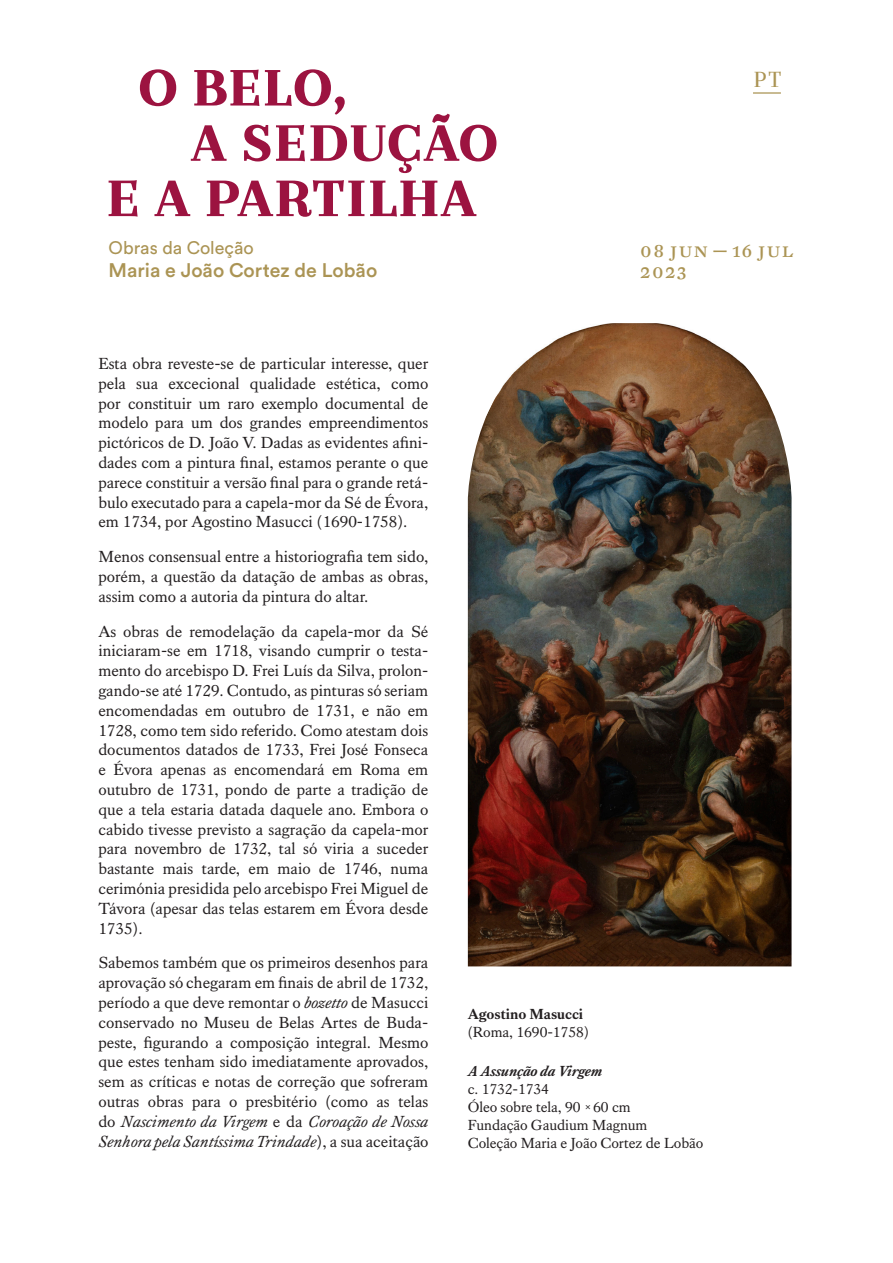
<style>
.page{position:relative;width:893px;height:1263px;background:#fff}
.page>*{position:absolute;margin:0;border:0;box-sizing:border-box;transform-origin:0 0}
.t1{font:24.15px "Arapey";color:#ab9454}
.t2{font:21px/21px "DTL Fleischmann T Caps";letter-spacing:.04em;color:#ab9454}
.t3{font:500 19.5px "Circular Std";color:#ab9454}
.t4{font:18px "Circular Std";color:#ab9454}
.t5{font:16.5px/19.8px "Kings Caslon";color:#231f20;text-align:justify}
.t6{font:15px/18px "Kings Caslon";letter-spacing:-.005em;color:#231f20}
.t7{font:italic 700 15px "Kings Caslon";letter-spacing:-.005em;color:#231f20}
.t8{font:700 15px "Kings Caslon";letter-spacing:-.005em;color:#231f20}
.s1{font-style:italic}
</style>
<div class="page">
<img style="left:468px;top:323px;width:323px;height:643px">
<hr style="left:753px;top:92px;width:28px;height:2px;background:#ab9454">
<svg style="left:140px;top:69px;width:36px;height:37px"></svg>
<svg style="left:191px;top:69px;width:305px;height:104px"></svg>
<svg style="left:109px;top:180px;width:29px;height:37px"></svg>
<svg style="left:154px;top:181px;width:36px;height:35px"></svg>
<svg style="left:207px;top:180px;width:157px;height:37px"></svg>
<svg style="left:370px;top:181px;width:106px;height:36px"></svg>
<p class="t1" style="left:754px;top:62px;width:29px">PT</p>
<p class="t4" style="left:109px;top:237px;width:147px">Obras da Coleção</p>
<p class="t3" style="left:109px;top:258px;width:270px">Maria e João Cortez de Lobão</p>
<p class="t5" style="left:98px;top:353px;width:332px">Esta obra reveste-se de particular interesse, quer pela sua excecional qualidade estética, como por constituir um raro exemplo documental de modelo para um dos grandes empreendimentos pictóricos de D. João V. Dadas as evidentes afini&shy;dades com a pintura final, estamos perante o que parece constituir a versão final para o grande retá&shy;bulo executado para a capela-mor da Sé de Évora, em 1734, por Agostino Masucci (1690-1758).</p>
<p class="t5" style="left:98px;top:547px;width:331px">Menos consensual entre a historiografia tem sido, porém, a questão da datação de ambas as obras, assim como a autoria da pintura do altar.</p>
<p class="t5" style="left:98px;top:621px;width:332px">As obras de remodelação da capela-mor da Sé iniciaram-se em 1718, visando cumprir o testa&shy;mento do arcebispo D. Frei Luís da Silva, prolon&shy;gando-se até 1729. Contudo, as pinturas só seriam encomendadas em outubro de 1731, e não em 1728, como tem sido referido. Como atestam dois documentos datados de 1733, Frei José Fonseca e Évora apenas as encomendará em Roma em outubro de 1731, pondo de parte a tradição de que a tela estaria datada daquele ano. Embora o cabido tivesse previsto a sagração da capela-mor para novembro de 1732, tal só viria a suceder bastante mais tarde, em maio de 1746, numa cerimónia presidida pelo arcebispo Frei Miguel de Távora (apesar das telas estarem em Évora desde 1735).</p>
<p class="t5" style="left:98px;top:953px;width:332px">Sabemos também que os primeiros desenhos para aprovação só chegaram em finais de abril de 1732, período a que deve remontar o <span class="s1">bozetto</span> de Masucci conservado no Museu de Belas Artes de Buda&shy;peste, figurando a composição integral. Mesmo que estes tenham sido imediatamente aprovados, sem as críticas e notas de correção que sofreram outras obras para o presbitério (como as telas do <span class="s1">Nascimento da Virgem</span> e da <span class="s1">Coroação de Nossa Senhora pela Santíssima Trindade</span>), a sua aceitação</p>
<p class="t2" style="left:640px;top:239px;width:155px">08 jun — 16 jul<br>2023</p>
<p class="t8" style="left:468px;top:1005px;width:117px">Agostino Masucci</p>
<p class="t6" style="left:468px;top:1022px;width:123px">(Roma, 1690-1758)</p>
<p class="t7" style="left:468px;top:1062px;width:136px">A Assunção da Virgem</p>
<p class="t6" style="left:468px;top:1079px;width:83px">c. 1732-1734</p>
<p class="t6" style="left:468px;top:1097px;width:237px">Óleo sobre tela, 90 ×60 cm<br>Fundação Gaudium Magnum<br>Coleção Maria e João Cortez de Lobão</p>
</div>
